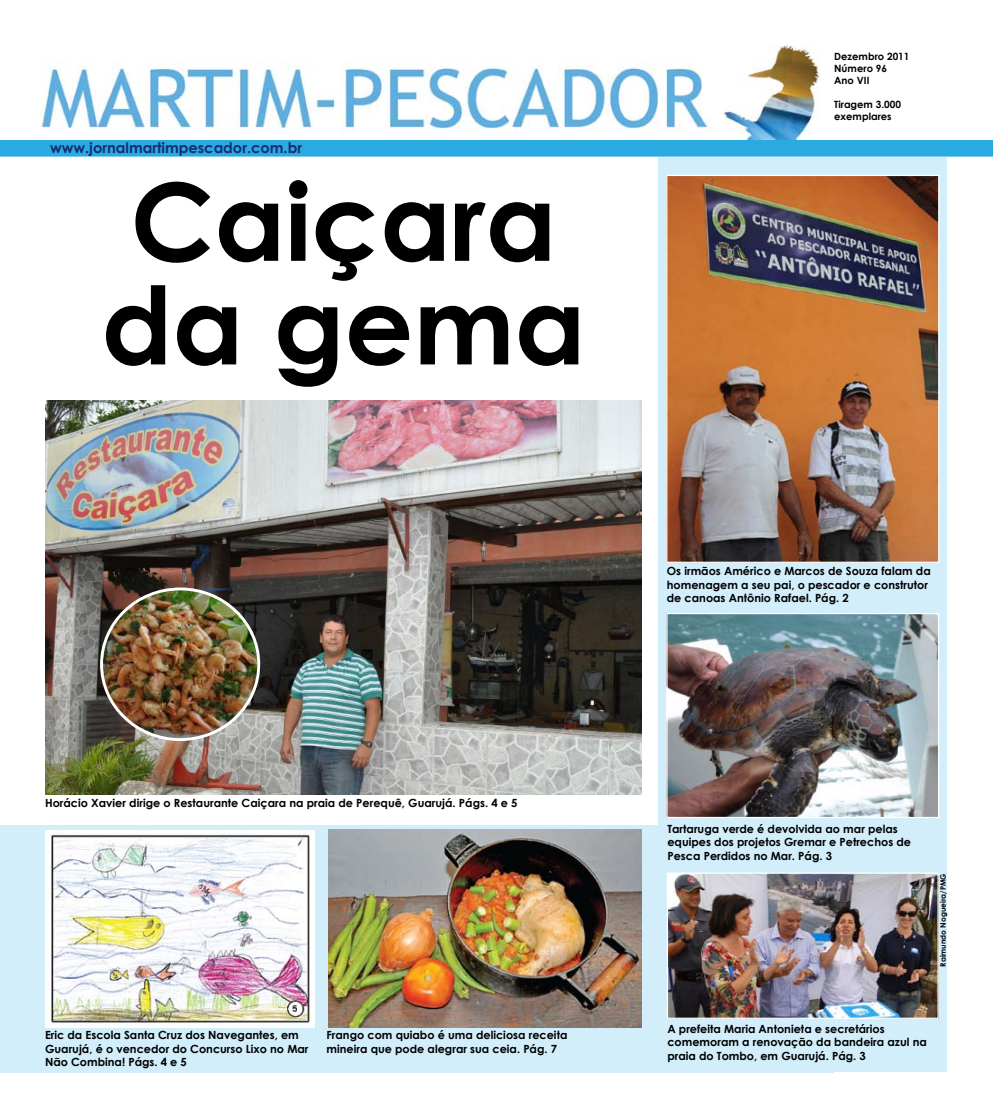
<style>
.page{position:relative;width:993px;height:1117px;background:#fff}
.page>*{position:absolute;margin:0;border:0;box-sizing:border-box;transform-origin:0 0}
.t1{font:700 107.5px/103.5px "Century Gothic";color:#000}
.t2{font:700 14.62px "Century Gothic";color:#162b75}
.t3{font:700 11.25px/13.5px "Century Gothic";color:#000}
.t4{font:700 10px/12px "Century Gothic";color:#000}
.t5{font:700 7.5px "Century Gothic";color:#000}
</style>
<div class="page">
<div style="left:658px;top:158px;width:288px;height:913px;background:#d3eefb"></div>
<div style="left:0;top:825px;width:832px;height:247px;background:#d3eefb"></div>
<img style="left:40px;top:60px;width:671px;height:72px">
<img style="left:724px;top:45px;width:95px;height:95px">
<div style="left:0;top:140px;width:992px;height:16px;background:#29abe2"></div>
<img style="left:45px;top:400px;width:596px;height:394px">
<img style="left:101px;top:588px;width:158px;height:151px">
<div style="left:100px;top:587px;width:160px;height:153px;border:3px solid #fff;border-radius:50%"></div>
<img style="left:668px;top:177px;width:269px;height:384px">
<div style="left:666px;top:175px;width:273px;height:388px;border:1px solid #fff"></div>
<img style="left:668px;top:874px;width:268px;height:142px">
<div style="left:666px;top:872px;width:272px;height:146px;border:1px solid #fff"></div>
<img style="left:668px;top:615px;width:268px;height:200px">
<div style="left:666px;top:613px;width:272px;height:204px;border:1px solid #fff"></div>
<img style="left:45px;top:830px;width:269px;height:196px">
<img style="left:329px;top:829px;width:312px;height:198px">
<p class="t2" style="left:50px;top:137px;width:253px">www.jornalmartimpescador.com.br</p>
<h1 class="t1" style="left:101px;top:165px;width:485px">Caiçara da gema</h1>
<p class="t3" style="left:45px;top:795px;width:474px">Horácio Xavier dirige o Restaurante Caiçara na praia de Perequê, Guarujá. Págs. 4 e 5</p>
<p class="t3" style="left:45px;top:1027px;width:265px">Eric da Escola Santa Cruz dos Navegantes, em<br>Guarujá, é o vencedor do Concurso Lixo no Mar<br>Não Combina! Págs. 4 e 5</p>
<p class="t3" style="left:326px;top:1027px;width:242px">Frango com quiabo é uma deliciosa receita mineira que pode alegrar sua ceia. Pág. 7</p>
<p class="t4" style="left:834px;top:50px;width:77px">Dezembro 2011<br>Número 96<br>Ano VII</p>
<p class="t4" style="left:834px;top:98px;width:68px">Tiragem 3.000 exemplares</p>
<p class="t3" style="left:666px;top:563px;width:265px">Os irmãos Américo e Marcos de Souza falam da homenagem a seu pai, o pescador e construtor de canoas Antônio Rafael. Pág. 2</p>
<p class="t3" style="left:667px;top:821px;width:245px">Tartaruga verde é devolvida ao mar pelas equipes dos projetos Gremar e Petrechos de<br>Pesca Perdidos no Mar. Pág. 3</p>
<p class="t5" style="left:937px;top:966px;width:95px;rotate:-90deg">Raimundo Nogueira/PMG</p>
<p class="t3" style="left:667px;top:1021px;width:261px">A prefeita Maria Antonieta e secretários comemoram a renovação da bandeira azul na praia do Tombo, em Guarujá. Pág. 3</p>
</div>
